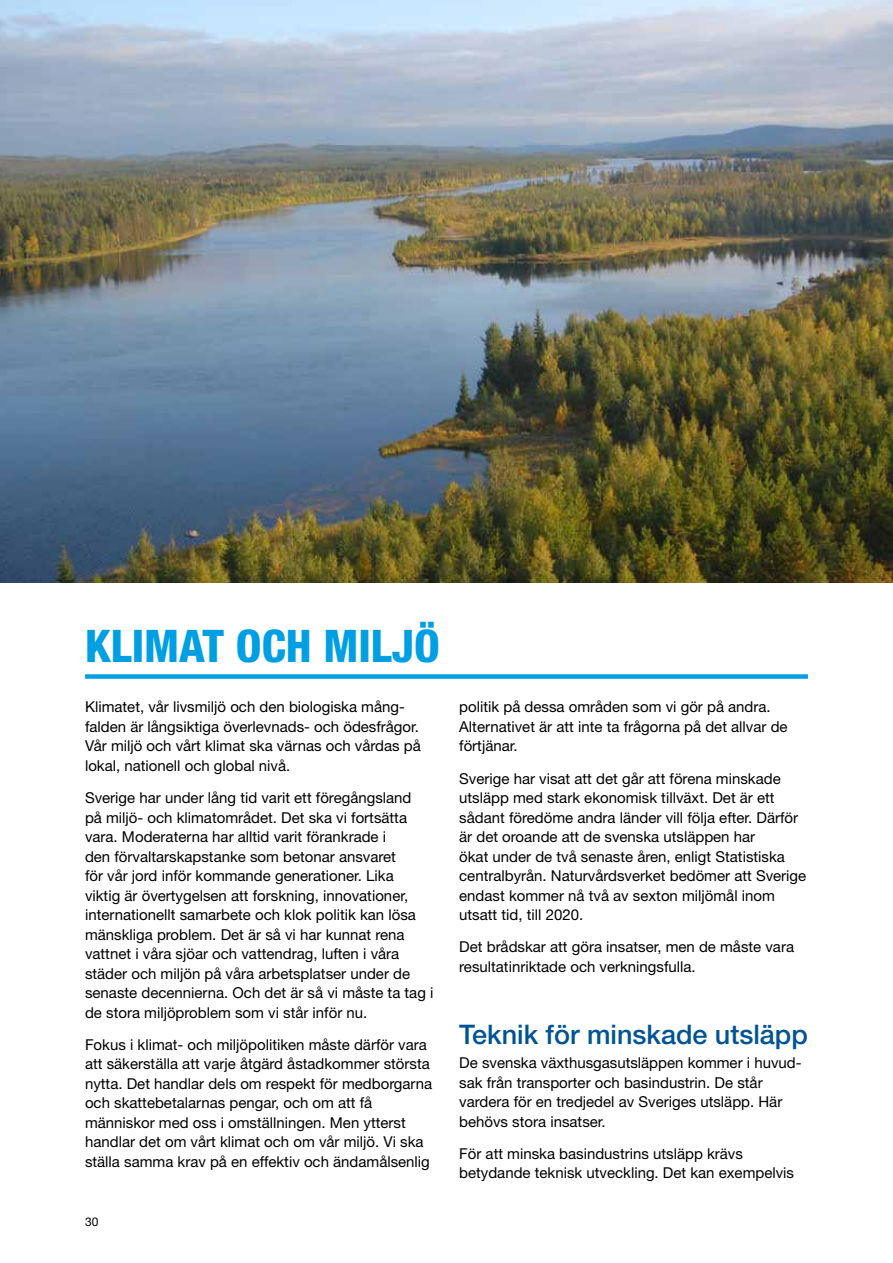
<style>
.page{position:relative;width:893px;height:1263px;background:#fff}
.page>*{position:absolute;margin:0;border:0;box-sizing:border-box;transform-origin:0 0}
.t1{font:800 condensed 45px "Helvetica Neue LT Std";color:#009fe3}
.t2{font:500 27px "Helvetica Neue LT Std";color:#005492}
.t3{font:15px/19.5px "Helvetica Neue LT Std";color:#000}
.t4{font:12px "Helvetica Neue LT Std";color:#000}
</style>
<div class="page">
<div style="left:85px;top:674px;width:723px;height:5px;background:#009fe3"></div>
<img style="left:0;top:0;width:893px;height:583px">
<h1 class="t1" style="left:85px;top:618px;width:357px">KLIMAT OCH MILJÖ</h1>
<p class="t3" style="left:85px;top:697px;width:337px">Klimatet, vår livsmiljö och den biologiska mång&shy;falden är långsiktiga överlevnads- och ödesfrågor.<br>Vår miljö och vårt klimat ska värnas och vårdas på lokal, nationell och global nivå.</p>
<p class="t3" style="left:85px;top:788px;width:350px">Sverige har under lång tid varit ett föregångsland<br>på miljö- och klimatområdet. Det ska vi fortsätta vara. Moderaterna har alltid varit förankrade i<br>den förvaltarskapstanke som betonar ansvaret<br>för vår jord inför kommande generationer. Lika<br>viktig är övertygelsen att forskning, innovationer, internationellt samarbete och klok politik kan lösa mänskliga problem. Det är så vi har kunnat rena vattnet i våra sjöar och vattendrag, luften i våra städer och miljön på våra arbetsplatser under de senaste decennierna. Och det är så vi måste ta tag i de stora miljöproblem som vi står inför nu.</p>
<p class="t3" style="left:85px;top:1035px;width:349px">Fokus i klimat- och miljöpolitiken måste därför vara att säkerställa att varje åtgärd åstadkommer största nytta. Det handlar dels om respekt för medborgarna och skattebetalarnas pengar, och om att få människor med oss i omställningen. Men ytterst handlar det om vårt klimat och om vår miljö. Vi ska ställa samma krav på en effektiv och ändamålsenlig</p>
<p class="t4" style="left:85px;top:1214px;width:15px">30</p>
<p class="t3" style="left:459px;top:697px;width:330px">politik på dessa områden som vi gör på andra.<br>Alternativet är att inte ta frågorna på det allvar de förtjänar.</p>
<p class="t3" style="left:459px;top:768px;width:348px">Sverige har visat att det går att förena minskade utsläpp med stark ekonomisk tillväxt. Det är ett sådant föredöme andra länder vill följa efter. Därför är det oroande att de svenska utsläppen har<br>ökat under de två senaste åren, enligt Statistiska centralbyrån. Naturvårdsverket bedömer att Sverige endast kommer nå två av sexton miljömål inom utsatt tid, till 2020.</p>
<p class="t3" style="left:459px;top:937px;width:336px">Det brådskar att göra insatser, men de måste vara resultatinriktade och verkningsfulla.</p>
<h2 class="t2" style="left:459px;top:1019px;width:350px">Teknik för minskade utsläpp</h2>
<p class="t3" style="left:459px;top:1053px;width:342px">De svenska växthusgasutsläppen kommer i huvud&shy;sak från transporter och basindustrin. De står vardera för en tredjedel av Sveriges utsläpp. Här behövs stora insatser.</p>
<p class="t3" style="left:459px;top:1144px;width:336px">För att minska basindustrins utsläpp krävs betydande teknisk utveckling. Det kan exempelvis</p>
</div>
